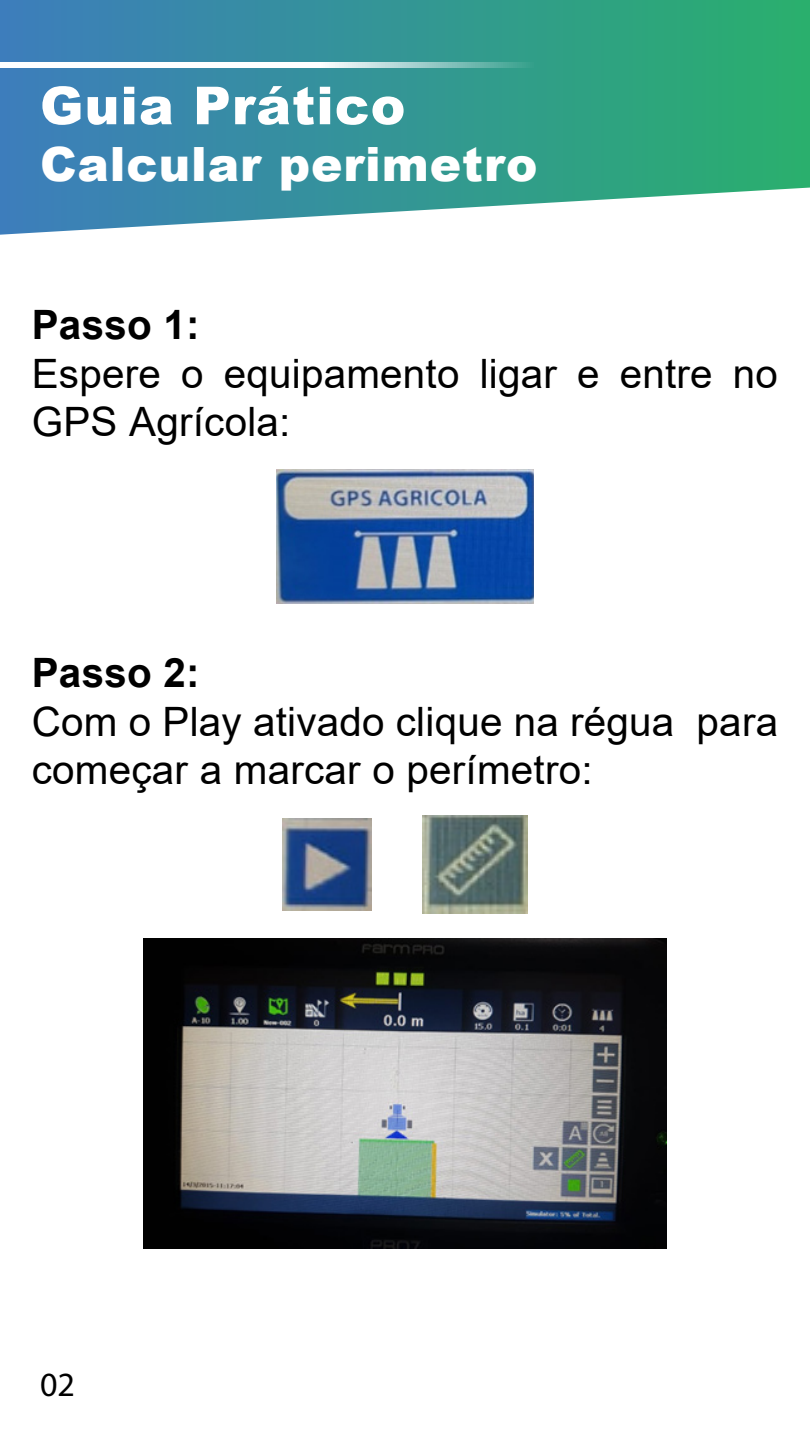
<style>
.page{position:relative;width:810px;height:1440px;background:#fff}
.page>*{position:absolute;margin:0;border:0;box-sizing:border-box;transform-origin:0 0}
.t1{font:900 52.43px "Arial";letter-spacing:.02em;color:#fff}
.t2{font:900 47.25px "Arial";letter-spacing:.02em;color:#fff}
.t3{font:40.5px/48.6px "Arial";letter-spacing:.005em;color:#000}
.t4{font:700 40.5px "Arial";letter-spacing:.005em;color:#000}
.t5{font:34.05px "Myriad Pro";color:#000}
</style>
<div class="page">
<svg style="left:0;top:0;width:810px;height:235px;background:#48a0a0"></svg>
<svg style="left:0;top:63px;width:534px;height:5px"></svg>
<img style="left:276px;top:469px;width:258px;height:134px">
<img style="left:283px;top:819px;width:89px;height:91px">
<img style="left:423px;top:816px;width:104px;height:97px">
<img style="left:144px;top:938px;width:522px;height:311px">
<p class="t1" style="left:40px;top:67px;width:367px">Guia Prático</p>
<p class="t2" style="left:40px;top:130px;width:499px">Calcular perimetro</p>
<p class="t4" style="left:32px;top:296px;width:169px">Passo 1:</p>
<p class="t3" style="left:32px;top:349px;width:748px">Espere o equipamento ligar e entre no<br>GPS Agrícola:</p>
<p class="t4" style="left:32px;top:644px;width:169px">Passo 2:</p>
<p class="t3" style="left:32px;top:697px;width:748px">Com o Play ativado clique na régua para começar a marcar o perímetro:</p>
<p class="t5" style="left:40px;top:1364px;width:36px">02</p>
</div>
